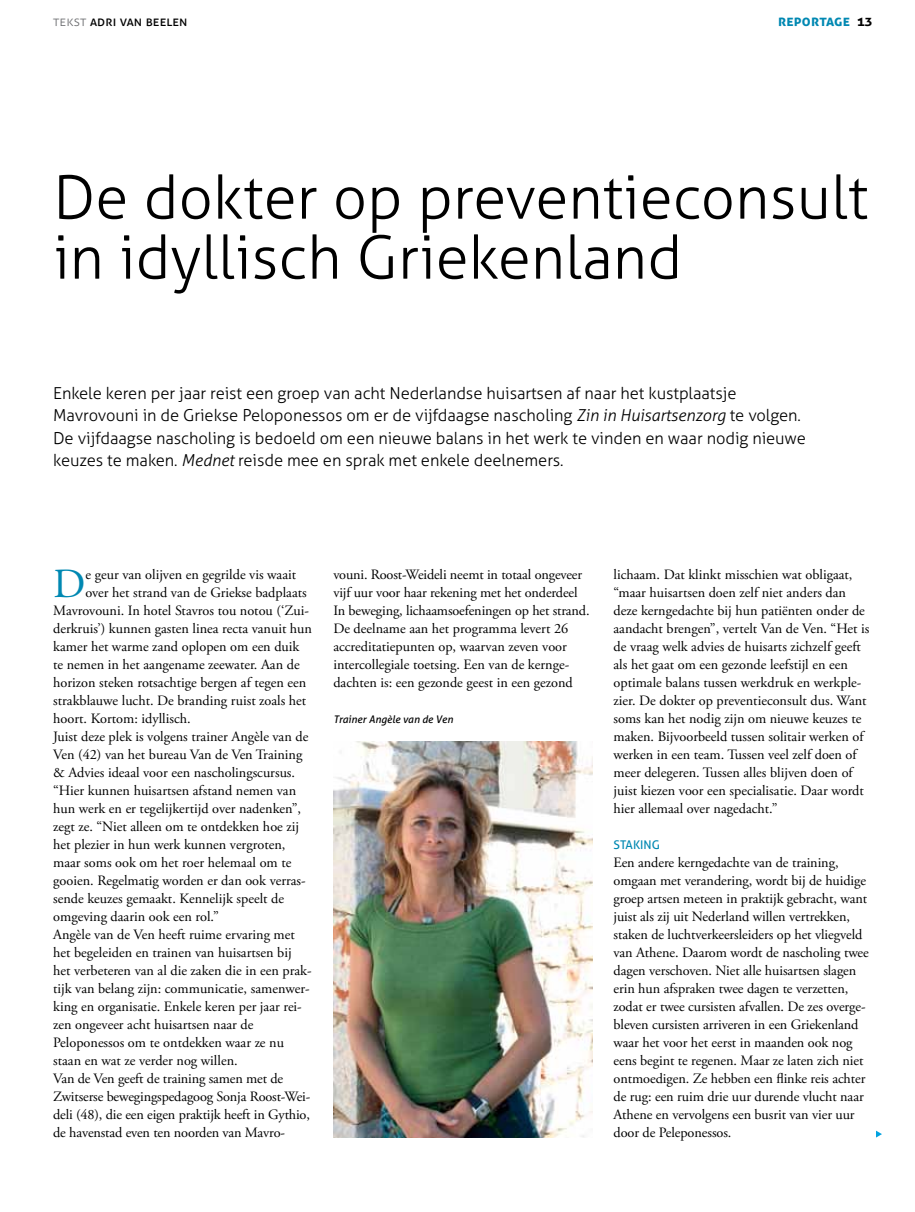
<style>
.page{position:relative;width:915px;height:1212px;background:#fff}
.page>*{position:absolute;margin:0;border:0;box-sizing:border-box;transform-origin:0 0}
.t1{font:300 60px/60px "Aller";color:#000}
.t2{font:41.4px "Adobe Garamond Pro";color:#0088b2}
.t3{font:300 16.5px/22.5px "Aller";letter-spacing:-.005em;color:#000}
.t4{font:700 15px "Aller";letter-spacing:.01em;color:#0088b2}
.t5{font:14.25px/18px "Adobe Garamond Pro";color:#000}
.t6{font:13.5px "Aller";color:#000}
.t7{font:12px "Aller";color:#0088b2}
.t8{font:italic 10.5px "Aller";color:#000}
.s1{font-weight:300;color:#6d6e71}
.s2{color:#000}
.s3{font-style:italic}
</style>
<div class="page">
<svg style="left:876px;top:1130px;width:5px;height:7px"></svg>
<img style="left:333px;top:741px;width:259px;height:396px">
<p class="t6" style="left:53px;top:13px;width:136px"><span class="s1">tekst</span> Adri van Beelen</p>
<p class="t4" style="left:778px;top:11px;width:96px">reportage <span class="s2">13</span></p>
<h1 class="t1" style="left:53px;top:167px;width:816px">De dokter op preventieconsult in idyllisch Griekenland</h1>
<p class="t3" style="left:53px;top:382px;width:753px">Enkele keren per jaar reist een groep van acht Nederlandse huisartsen af naar het kustplaatsje Mavrovouni in de Griekse Peloponessos om er de vijfdaagse nascholing <span class="s3">Zin in Huisartsenzorg</span> te volgen.<br>De vijfdaagse nascholing is bedoeld om een nieuwe balans in het werk te vinden en waar nodig nieuwe keuzes te maken. <span class="s3">Mednet</span> reisde mee en sprak met enkele deelnemers.</p>
<h2 class="t2" style="left:53px;top:559px;width:34px">D</h2>
<p class="t5" style="left:85px;top:566px;width:212px">e geur van olijven en gegrilde vis waait</p>
<p class="t5" style="left:85px;top:584px;width:223px">over het strand van de Griekse badplaats</p>
<p class="t5" style="left:53px;top:602px;width:257px">Mavrovouni. In hotel Stavros tou notou (‘Zui-</p>
<p class="t5" style="left:53px;top:620px;width:260px">derkruis’) kunnen gasten linea recta vanuit hun</p>
<p class="t5" style="left:53px;top:638px;width:248px">kamer het warme zand oplopen om een duik</p>
<p class="t5" style="left:53px;top:656px;width:248px">te nemen in het aangename zeewater. Aan de</p>
<p class="t5" style="left:53px;top:674px;width:254px">horizon steken rotsachtige bergen af tegen een</p>
<p class="t5" style="left:53px;top:692px;width:254px">strakblauwe lucht. De branding ruist zoals het</p>
<p class="t5" style="left:53px;top:710px;width:139px">hoort. Kortom: idyllisch.</p>
<p class="t5" style="left:53px;top:728px;width:256px">Juist deze plek is volgens trainer Angèle van de</p>
<p class="t5" style="left:53px;top:746px;width:251px">Ven (42) van het bureau Van de Ven Training</p>
<p class="t5" style="left:53px;top:764px;width:243px">&amp; Advies ideaal voor een nascholingscursus.</p>
<p class="t5" style="left:53px;top:782px;width:244px">“Hier kunnen huisartsen afstand nemen van</p>
<p class="t5" style="left:53px;top:800px;width:249px">hun werk en er tegelijkertijd over nadenken”,</p>
<p class="t5" style="left:53px;top:818px;width:247px">zegt ze. “Niet alleen om te ontdekken hoe zij</p>
<p class="t5" style="left:53px;top:836px;width:234px">het plezier in hun werk kunnen vergroten,</p>
<p class="t5" style="left:53px;top:854px;width:240px">maar soms ook om het roer helemaal om te</p>
<p class="t5" style="left:53px;top:872px;width:254px">gooien. Regelmatig worden er dan ook verras-</p>
<p class="t5" style="left:53px;top:890px;width:232px">sende keuzes gemaakt. Kennelijk speelt de</p>
<p class="t5" style="left:53px;top:908px;width:167px">omgeving daarin ook een rol.”</p>
<p class="t5" style="left:53px;top:926px;width:243px">Angèle van de Ven heeft ruime ervaring met</p>
<p class="t5" style="left:53px;top:944px;width:240px">het begeleiden en trainen van huisartsen bij</p>
<p class="t5" style="left:53px;top:962px;width:260px">het verbeteren van al die zaken die in een prak-</p>
<p class="t5" style="left:53px;top:980px;width:258px">tijk van belang zijn: communicatie, samenwer-</p>
<p class="t5" style="left:53px;top:998px;width:250px">king en organisatie. Enkele keren per jaar rei-</p>
<p class="t5" style="left:53px;top:1016px;width:202px">zen ongeveer acht huisartsen naar de</p>
<p class="t5" style="left:53px;top:1034px;width:232px">Peloponessos om te ontdekken waar ze nu</p>
<p class="t5" style="left:53px;top:1052px;width:186px">staan en wat ze verder nog willen.</p>
<p class="t5" style="left:53px;top:1070px;width:231px">Van de Ven geeft de training samen met de</p>
<p class="t5" style="left:53px;top:1088px;width:258px">Zwitserse bewegingspedagoog Sonja Roost-Wei-</p>
<p class="t5" style="left:53px;top:1106px;width:258px">deli (48), die een eigen praktijk heeft in Gythio,</p>
<p class="t5" style="left:53px;top:1124px;width:233px">de havenstad even ten noorden van Mavro-</p>
<p class="t5" style="left:333px;top:566px;width:258px">vouni. Roost-Weideli neemt in totaal ongeveer vijf uur voor haar rekening met het onderdeel In beweging, lichaamsoefeningen op het strand.<br>De deelname aan het programma levert 26 accreditatiepunten op, waarvan zeven voor intercollegiale toetsing. Een van de kernge&shy;dachten is: een gezonde geest in een gezond</p>
<p class="t5" style="left:613px;top:566px;width:257px">lichaam. Dat klinkt misschien wat obligaat, “maar huisartsen doen zelf niet anders dan deze kerngedachte bij hun patiënten onder de aandacht brengen”, vertelt Van de Ven. “Het is de vraag welk advies de huisarts zichzelf geeft als het gaat om een gezonde leefstijl en een optimale balans tussen werkdruk en werkple&shy;zier. De dokter op preventieconsult dus. Want soms kan het nodig zijn om nieuwe keuzes te maken. Bijvoorbeeld tussen solitair werken of werken in een team. Tussen veel zelf doen of meer delegeren. Tussen alles blijven doen of juist kiezen voor een specialisatie. Daar wordt hier allemaal over nagedacht.”</p>
<p class="t7" style="left:613px;top:838px;width:48px">Staking</p>
<p class="t5" style="left:613px;top:854px;width:257px">Een andere kerngedachte van de training, omgaan met verandering, wordt bij de huidige groep artsen meteen in praktijk gebracht, want juist als zij uit Nederland willen vertrekken, staken de luchtverkeersleiders op het vliegveld van Athene. Daarom wordt de nascholing twee dagen verschoven. Niet alle huisartsen slagen erin hun afspraken twee dagen te verzetten, zodat er twee cursisten afvallen. De zes overge&shy;bleven cursisten arriveren in een Griekenland waar het voor het eerst in maanden ook nog eens begint te regenen. Maar ze laten zich niet ontmoedigen. Ze hebben een flinke reis achter de rug: een ruim drie uur durende vlucht naar Athene en vervolgens een busrit van vier uur door de Peleponessos.</p>
<p class="t8" style="left:333px;top:713px;width:121px">Trainer Angèle van de Ven</p>
</div>
